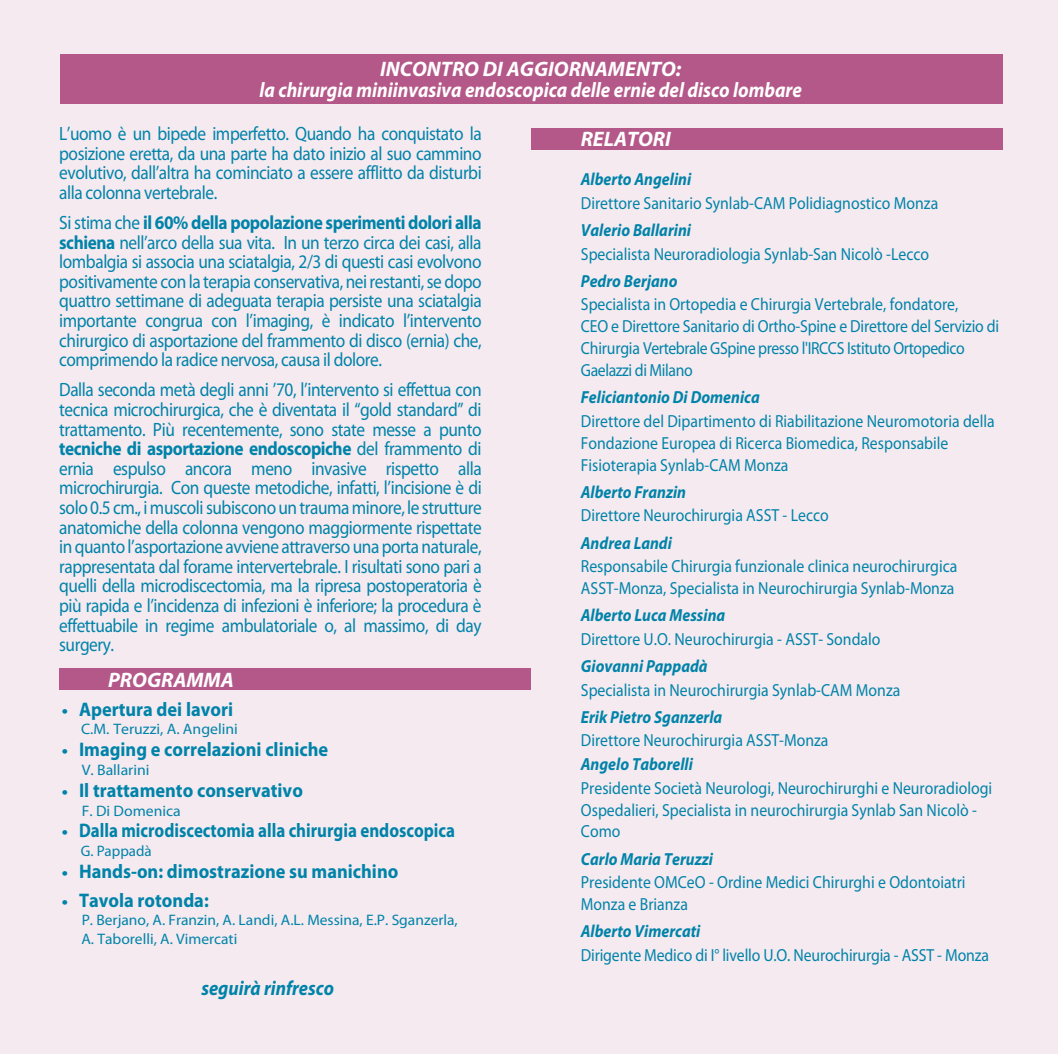
<style>
.page{position:relative;width:1062px;height:1062px;background:#fff}
.page>*{position:absolute;margin:0;border:0;box-sizing:border-box;transform-origin:0 0}
.t1{font:italic 700 21px/21px "Myriad Pro";color:#fff;text-align:center}
.t2{font:italic 700 20.47px "Myriad Pro";color:#0083a9;scale:.9 1}
.t3{font:700 19.78px "Myriad Pro";color:#0083a9;scale:.93 1}
.t4{font:700 19.78px "Myriad Pro";color:#0083a9;scale:.86 1}
.t5{font:19.25px/19.6px "Myriad Pro";letter-spacing:-.025em;color:#0083a9;text-align:justify;scale:.9 1}
.t6{font:17.5px/21.9px "Myriad Pro";color:#0083a9;scale:.9 1}
.t7{font:italic 700 17.5px "Myriad Pro";color:#0083a9;scale:.9 1}
.t8{font:15.22px/18.6px "Myriad Pro";color:#0083a9}
.t9{font:15.22px "Myriad Pro";color:#0083a9;scale:1.04 1}
.s1{font-weight:700}
.s2{font-size:17.68px}
</style>
<div class="page">
<div style="left:0;top:0;width:1057px;height:1053px;background:#f5eaf0"></div>
<div style="left:60px;top:54px;width:942px;height:50px;background:#b45889"></div>
<div style="left:531px;top:128px;width:471px;height:21px;background:#b45889"></div>
<div style="left:59px;top:668px;width:471px;height:22px;background:#b45889"></div>
<p class="t1" style="left:259px;top:58px;width:544px">INCONTRO DI AGGIORNAMENTO:<br>la chirurgia miniinvasiva endoscopica delle ernie del disco lombare</p>
<p class="t1" style="left:580px;top:128px;width:92px">RELATORI</p>
<p class="t7" style="left:581px;top:168px;width:124px">Alberto Angelini</p>
<p class="t6" style="left:581px;top:192px;width:398px">Direttore Sanitario Synlab-CAM Polidiagnostico Monza</p>
<p class="t7" style="left:581px;top:219px;width:124px">Valerio Ballarini</p>
<p class="t6" style="left:581px;top:242px;width:388px">Specialista Neuroradiologia Synlab-San Nicolò -Lecco</p>
<p class="t7" style="left:581px;top:269px;width:109px">Pedro Berjano</p>
<p class="t6" style="left:581px;top:293px;width:466px">Specialista in Ortopedia e Chirurgia Vertebrale, fondatore,<br>CEO e Direttore Sanitario di Ortho-Spine e Direttore del Servizio di Chirurgia Vertebrale GSpine presso l'IRCCS Istituto Ortopedico Gaelazzi di Milano</p>
<p class="t7" style="left:581px;top:386px;width:200px">Feliciantonio Di Domenica</p>
<p class="t6" style="left:581px;top:410px;width:461px">Direttore del Dipartimento di Riabilitazione Neuromotoria della<br>Fondazione Europea di Ricerca Biomedica, Responsabile<br>Fisioterapia Synlab-CAM Monza</p>
<p class="t7" style="left:581px;top:480px;width:118px">Alberto Franzin</p>
<p class="t6" style="left:581px;top:504px;width:277px">Direttore Neurochirurgia ASST - Lecco</p>
<p class="t7" style="left:581px;top:531px;width:103px">Andrea Landi</p>
<p class="t6" style="left:581px;top:555px;width:420px">Responsabile Chirurgia funzionale clinica neurochirurgica<br>ASST-Monza, Specialista in Neurochirurgia Synlab-Monza</p>
<p class="t7" style="left:581px;top:604px;width:162px">Alberto Luca Messina</p>
<p class="t6" style="left:581px;top:627px;width:334px">Direttore U.O. Neurochirurgia - ASST- Sondalo</p>
<p class="t7" style="left:581px;top:654px;width:142px">Giovanni Pappadà</p>
<p class="t6" style="left:581px;top:678px;width:356px">Specialista in Neurochirurgia Synlab-CAM Monza</p>
<p class="t7" style="left:581px;top:705px;width:159px">Erik Pietro Sganzerla</p>
<p class="t6" style="left:581px;top:729px;width:276px">Direttore Neurochirurgia ASST-Monza</p>
<p class="t7" style="left:581px;top:752px;width:126px">Angelo Taborelli</p>
<p class="t6" style="left:581px;top:776px;width:458px">Presidente Società Neurologi, Neurochirurghi e Neuroradiologi<br>Ospedalieri, Specialista in neurochirurgia Synlab San Nicolò -<br>Como</p>
<p class="t7" style="left:581px;top:847px;width:148px">Carlo Maria Teruzzi</p>
<p class="t6" style="left:581px;top:871px;width:429px">Presidente OMCeO - Ordine Medici Chirurghi e Odontoiatri<br>Monza e Brianza</p>
<p class="t7" style="left:581px;top:920px;width:134px">Alberto Vimercati</p>
<p class="t6" style="left:581px;top:943px;width:455px">Dirigente Medico di I° livello U.O. Neurochirurgia - ASST - Monza</p>
<p class="t5" style="left:59px;top:123px;width:471px">L’uomo è un bipede imperfetto. Quando ha conquistato la posizione eretta, da una parte ha dato inizio al suo cammino evolutivo, dall’altra ha cominciato a essere afflitto da disturbi alla colonna vertebrale.</p>
<p class="t5" style="left:59px;top:212px;width:471px">Si stima che <span class="s1">il 60% della popolazione sperimenti dolori alla schiena</span> nell’arco della sua vita. In un terzo circa dei casi, alla lombalgia si associa una sciatalgia, 2/3 di questi casi evolvono positivamente con la terapia conservativa, nei restanti, se dopo quattro settimane di adeguata terapia persiste una sciatalgia importante congrua con l’imaging, è indicato l’intervento chirurgico di asportazione del frammento di disco (ernia) che, comprimendo la radice nervosa, causa il dolore.</p>
<p class="t5" style="left:59px;top:380px;width:471px">Dalla seconda metà degli anni ’70, l’intervento si effettua con tecnica microchirurgica, che è diventata il “gold standard” di trattamento. Più recentemente, sono state messe a punto <span class="s1">tecniche di asportazione endoscopiche</span> del frammento di ernia espulso ancora meno invasive rispetto alla microchirurgia. Con queste metodiche, infatti, l’incisione è di solo 0.5 cm., i muscoli subiscono un trauma minore, le strutture anatomiche della colonna vengono maggiormente rispettate in quanto l’asportazione avviene attraverso una porta naturale, rappresentata dal forame intervertebrale. I risultati sono pari a quelli della microdiscectomia, ma la ripresa postoperatoria è più rapida e l’incidenza di infezioni è inferiore; la procedura è effettuabile in regime ambulatoriale o, al massimo, di day surgery.</p>
<p class="t1" style="left:108px;top:668px;width:127px">PROGRAMMA</p>
<p class="t3" style="left:62px;top:696px;width:186px"><span class="s2">•</span> Apertura dei lavori</p>
<p class="t9" style="left:81px;top:720px;width:152px">C.M. Teruzzi, A. Angelini</p>
<p class="t3" style="left:62px;top:737px;width:288px"><span class="s2">•</span> Imaging e correlazioni cliniche</p>
<p class="t9" style="left:82px;top:760px;width:67px">V. Ballarini</p>
<p class="t3" style="left:62px;top:777px;width:261px"><span class="s2">•</span> Il trattamento conservativo</p>
<p class="t9" style="left:82px;top:801px;width:97px">F. Di Domenica</p>
<p class="t4" style="left:62px;top:818px;width:459px"><span class="s2">•</span> Dalla microdiscectomia alla chirurgia endoscopica</p>
<p class="t8" style="left:81px;top:841px;width:72px">G. Pappadà</p>
<p class="t3" style="left:62px;top:858px;width:363px"><span class="s2">•</span> Hands-on: dimostrazione su manichino</p>
<p class="t3" style="left:62px;top:887px;width:160px"><span class="s2">•</span> Tavola rotonda:</p>
<p class="t8" style="left:81px;top:910px;width:378px">P. Berjano, A. Franzin, A. Landi, A.L. Messina, E.P. Sganzerla,<br>A. Taborelli, A. Vimercati</p>
<p class="t2" style="left:201px;top:974px;width:149px">seguirà rinfresco</p>
</div>
